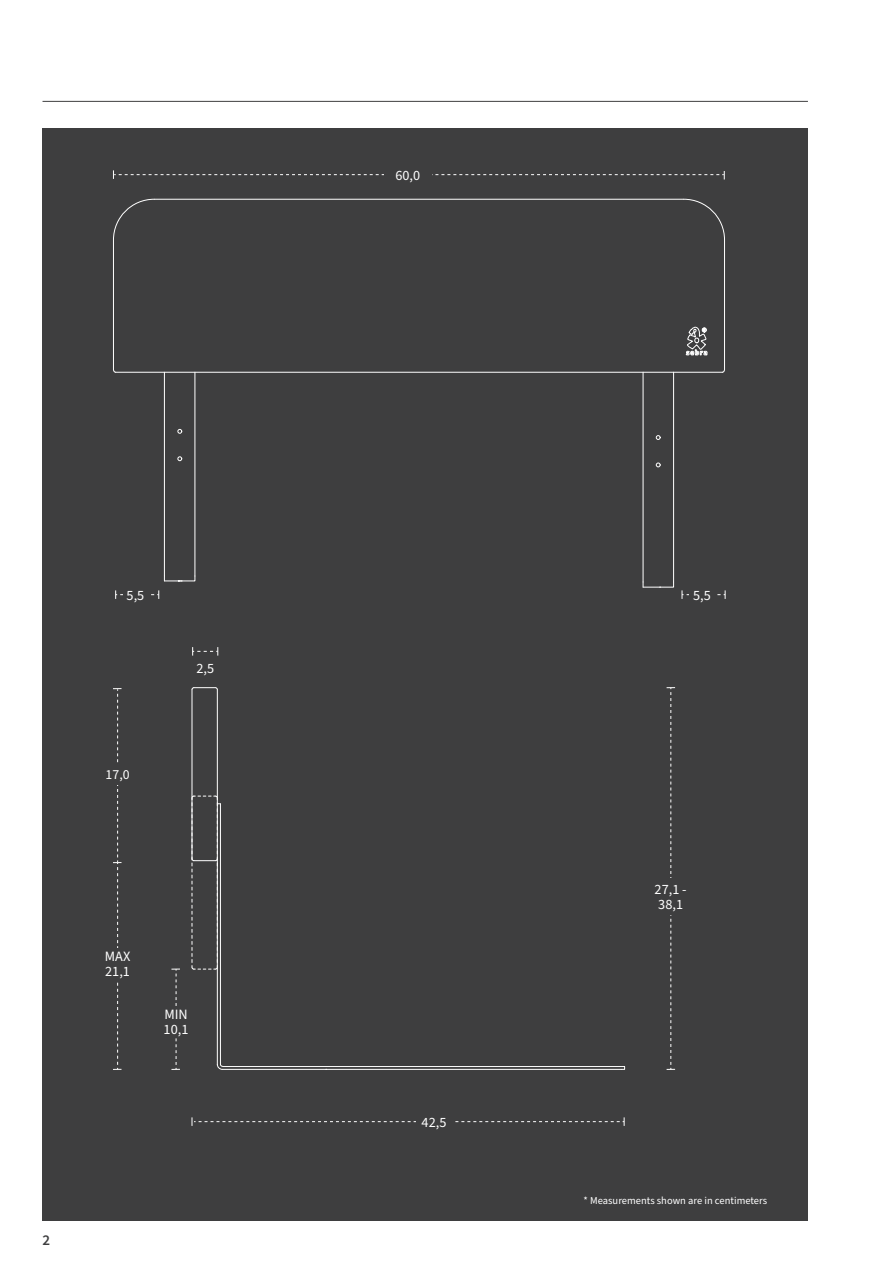
<style>
.page{position:relative;width:893px;height:1263px;background:#fff}
.page>*{position:absolute;margin:0;border:0;box-sizing:border-box;transform-origin:0 0}
.t1{font:15px "Source Sans Variable";color:#3e3e3f}
.t2{font:14.25px/15px "Source Sans Pro";color:#fff}
.t3{font:13.8px "Source Sans Pro";color:#fff}
.t4{font:10.5px "Source Sans Pro";color:#fff}
</style>
<div class="page">
<hr style="left:43px;top:101px;width:765px;height:1px;background:#3e3e3f">
<div style="left:43px;top:128px;width:765px;height:1092px;background:#3e3e3f"></div>
<svg style="left:171px;top:969px;width:9px;height:101px"></svg>
<svg style="left:113px;top:688px;width:9px;height:382px"></svg>
<svg style="left:685px;top:326px;width:23px;height:30px"></svg>
<hr style="left:113px;top:240px;width:1px;height:130px;background:#fff">
<hr style="left:154px;top:199px;width:530px;height:1px;background:#fff">
<hr style="left:724px;top:240px;width:1px;height:130px;background:#fff">
<hr style="left:116px;top:372px;width:606px;height:1px;background:#fff">
<svg style="left:683px;top:198px;width:42px;height:42px"></svg>
<svg style="left:113px;top:198px;width:42px;height:42px"></svg>
<hr style="left:164px;top:372px;width:1px;height:204px;background:#fff">
<hr style="left:195px;top:372px;width:1px;height:204px;background:#fff">
<svg style="left:177px;top:456px;width:5px;height:5px"></svg>
<svg style="left:177px;top:429px;width:5px;height:5px"></svg>
<hr style="left:643px;top:372px;width:1px;height:210px;background:#fff">
<hr style="left:673px;top:372px;width:1px;height:210px;background:#fff">
<svg style="left:656px;top:463px;width:4px;height:4px"></svg>
<svg style="left:656px;top:435px;width:4px;height:5px"></svg>
<svg style="left:164px;top:575px;width:32px;height:7px"></svg>
<svg style="left:642px;top:581px;width:32px;height:7px"></svg>
<hr style="left:192px;top:690px;width:1px;height:169px;background:#fff">
<hr style="left:217px;top:690px;width:1px;height:169px;background:#fff">
<svg style="left:191px;top:687px;width:27px;height:3px"></svg>
<svg style="left:191px;top:795px;width:29px;height:175px"></svg>
<hr style="left:220px;top:804px;width:1px;height:260px;background:#fff">
<hr style="left:217px;top:859px;width:1px;height:205px;background:#fff">
<hr style="left:222px;top:1066px;width:399px;height:1px;background:#fff">
<hr style="left:222px;top:1069px;width:399px;height:1px;background:#fff">
<svg style="left:217px;top:1063px;width:6px;height:7px"></svg>
<svg style="left:621px;top:1066px;width:4px;height:4px"></svg>
<svg style="left:192px;top:647px;width:26px;height:9px"></svg>
<svg style="left:115px;top:590px;width:44px;height:9px"></svg>
<svg style="left:682px;top:590px;width:44px;height:9px"></svg>
<svg style="left:192px;top:1117px;width:433px;height:9px"></svg>
<svg style="left:113px;top:170px;width:612px;height:9px"></svg>
<svg style="left:667px;top:687px;width:8px;height:383px"></svg>
<p class="t2" style="left:395px;top:169px;width:26px">60,0</p>
<p class="t1" style="left:43px;top:1231px;width:9px">2</p>
<p class="t2" style="left:127px;top:588px;width:19px">5,5</p>
<p class="t2" style="left:693px;top:588px;width:19px">5,5</p>
<p class="t3" style="left:106px;top:765px;width:26px">17,0</p>
<p class="t2" style="left:196px;top:661px;width:19px">2,5</p>
<p class="t2" style="left:105px;top:949px;width:27px">MAX<br>21,1</p>
<p class="t2" style="left:164px;top:1007px;width:26px">MIN<br>10,1</p>
<p class="t2" style="left:422px;top:1115px;width:26px">42,5</p>
<p class="t2" style="left:655px;top:882px;width:34px">27,1 -<br>38,1</p>
<p class="t4" style="left:584px;top:1193px;width:185px">* Measurements shown are in centimeters</p>
</div>
